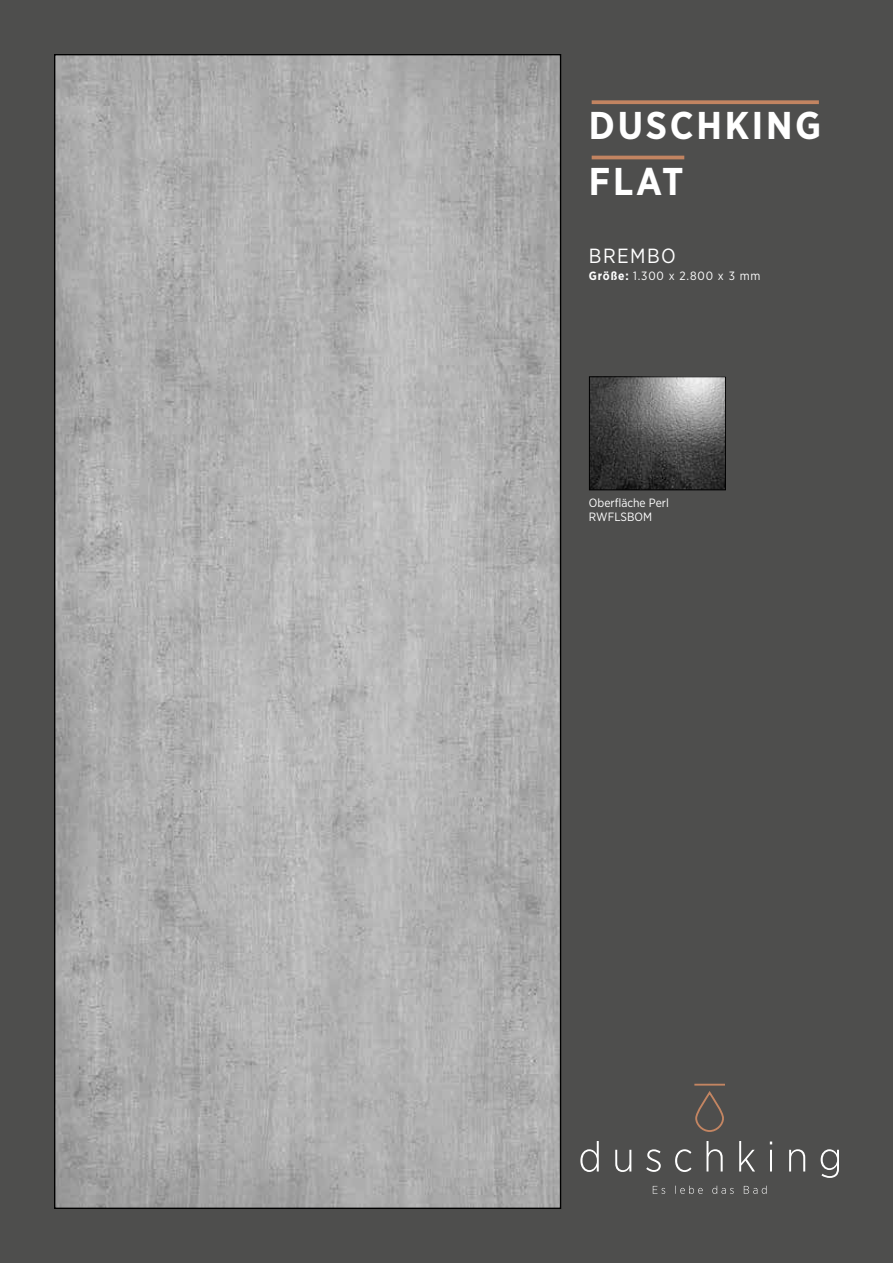
<style>
.page{position:relative;width:893px;height:1263px;background:#4e4e4d}
.page>*{position:absolute;margin:0;border:0;box-sizing:border-box;transform-origin:0 0}
.t1{font:700 38.7px/55.7px "Gotham Narrow";letter-spacing:.07em;color:#fff}
.t2{font:20.55px "Gotham Narrow";letter-spacing:.07em;color:#fff}
.t3{font:12px/14.4px "Gotham Narrow";color:#fff}
.s1{font-weight:700}
</style>
<div class="page">
<hr style="left:592px;top:156px;width:92px;height:3px;background:#c28461">
<svg style="left:592px;top:100px;width:227px;height:4px"></svg>
<svg style="left:580px;top:1141px;width:259px;height:37px"></svg>
<svg style="left:653px;top:1186px;width:114px;height:8px"></svg>
<div style="left:695px;top:1092px;width:29px;height:40px;border:2px solid #c38562;border-radius:13px"></div>
<hr style="left:694px;top:1084px;width:31px;height:1px;background:#c38562">
<img style="left:591px;top:378px;width:133px;height:110px">
<div style="left:589px;top:376px;width:137px;height:114px;border:1px solid #000"></div>
<img style="left:56px;top:56px;width:503px;height:1151px">
<h1 class="t1" style="left:589px;top:97px;width:234px">DUSCHKING<br>FLAT</h1>
<h2 class="t2" style="left:589px;top:243px;width:88px">BREMBO</h2>
<p class="t3" style="left:589px;top:268px;width:173px"><span class="s1">Größe:</span> 1.300 x 2.800 x 3 mm</p>
<p class="t3" style="left:589px;top:495px;width:81px">Oberfläche Perl<br>RWFLSBOM</p>
</div>
